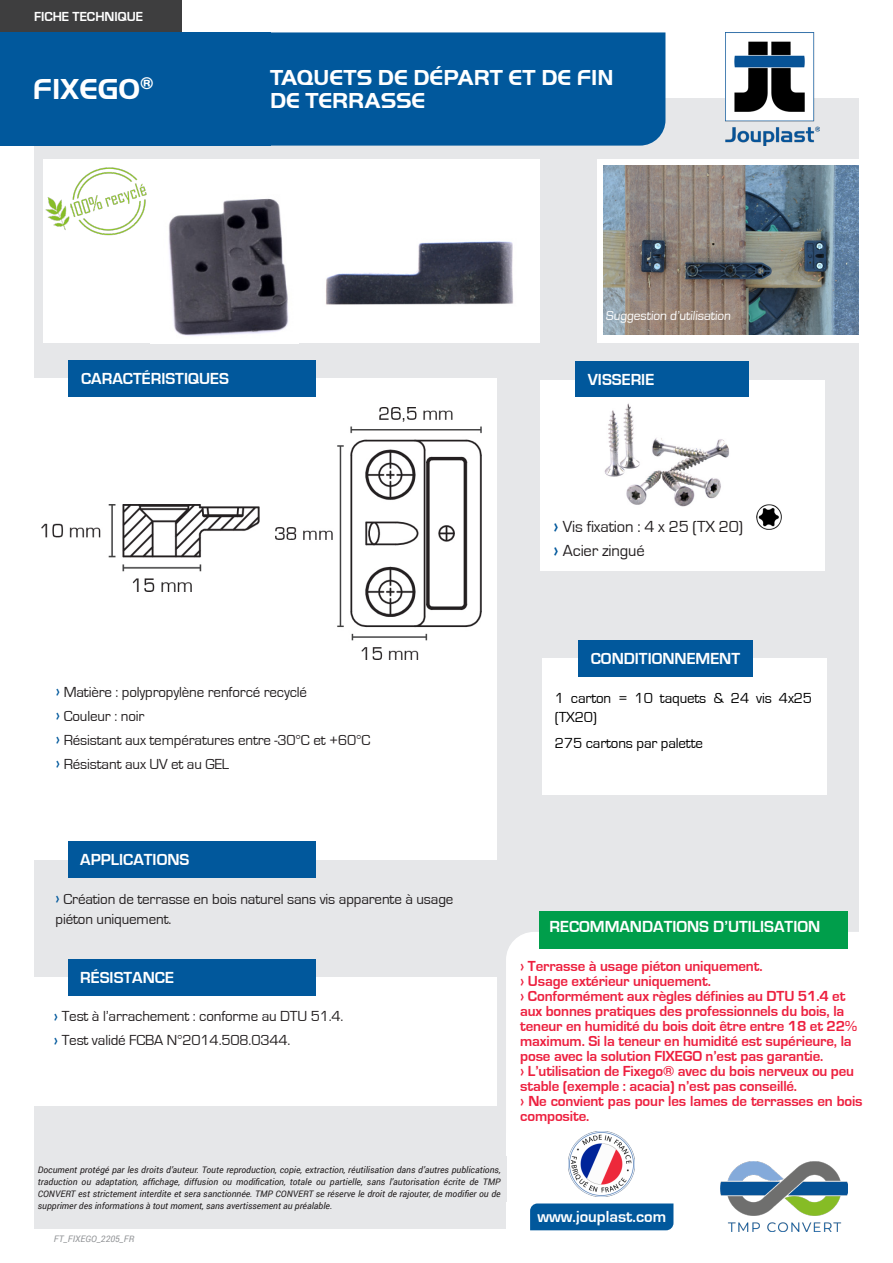
<style>
.page{position:relative;width:893px;height:1263px;background:#fff}
.page>*{position:absolute;margin:0;border:0;box-sizing:border-box;transform-origin:0 0}
.t1{font:700 30px "Handel Got D";color:#fff}
.t2{font:700 22.5px/22.5px "Handel Got D";color:#fff}
.t3{font:700 16.5px "Eurostile";color:#fff}
.t4{font:16.5px "Eurostile";letter-spacing:-.01em;color:#231f20}
.Texte_rouge{font:700 15px/15px "Eurostile";letter-spacing:-.01em;color:#ed203f}
.Texte_conditionnemen{font:15px/19.5px "Eurostile";letter-spacing:-.01em;color:#231f20}
.Texte_conditionnemen-2{font:15px/19.5px "Eurostile";letter-spacing:-.01em;color:#000}
.t5{font:13.5px "Eurostile";color:#fff}
.t6{font:700 13.5px "Eurostile";color:#fff}
.t7{font:italic 9px/12px "Roboto";color:#231f20;text-align:justify}
.t8{font:italic 9px "Roboto";color:#939598}
.s1{font-weight:700;font-size:18px;color:#01589c}
.s2{font-weight:700;color:#01589c}
</style>
<div class="page">
<div style="left:34px;top:99px;width:825px;height:1130px;background:#e6e7e9"></div>
<div style="left:44px;top:159px;width:496px;height:184px;background:#fff"></div>
<div style="left:597px;top:159px;width:296px;height:184px;background:#fff"></div>
<div style="left:0;top:0;width:181px;height:32px;background:#3e3e3f"></div>
<div style="left:0;top:378px;width:496px;height:482px;background:#fff"></div>
<div style="left:69px;top:361px;width:247px;height:36px;background:#01589c"></div>
<div style="left:540px;top:380px;width:285px;height:190px;background:#fff"></div>
<div style="left:575px;top:361px;width:173px;height:36px;background:#01589c"></div>
<div style="left:506px;top:932px;width:353px;height:202px;background:#fff"></div>
<div style="left:506px;top:1134px;width:387px;height:129px;background:#fff"></div>
<div style="left:539px;top:911px;width:309px;height:37px;background:#009e4b"></div>
<div style="left:68px;top:842px;width:248px;height:36px;background:#01589c"></div>
<div style="left:7px;top:32px;width:264px;height:114px;background:#01589c"></div>
<div style="left:271px;top:32px;width:394px;height:114px;background:#01589c"></div>
<div style="left:542px;top:658px;width:285px;height:137px;background:#fff"></div>
<div style="left:578px;top:640px;width:175px;height:36px;background:#01589c"></div>
<img style="left:168px;top:198px;width:120px;height:138px">
<img style="left:41px;top:504px;width:219px;height:87px">
<img style="left:276px;top:407px;width:205px;height:252px">
<img style="left:604px;top:403px;width:125px;height:104px">
<img style="left:326px;top:241px;width:188px;height:64px">
<img style="left:756px;top:504px;width:26px;height:26px">
<div style="left:31px;top:977px;width:465px;height:128px;background:#fff"></div>
<div style="left:68px;top:959px;width:248px;height:36px;background:#01589c"></div>
<img style="left:725px;top:32px;width:94px;height:114px">
<img style="left:720px;top:1162px;width:128px;height:69px">
<img style="left:604px;top:166px;width:255px;height:169px">
<img style="left:45px;top:167px;width:102px;height:69px">
<img style="left:569px;top:1131px;width:65px;height:66px">
<div style="left:530px;top:1203px;width:143px;height:27px;background:#01589c"></div>
<div style="left:0;top:32px;width:22px;height:114px;background:#01589c"></div>
<p class="t6" style="left:34px;top:9px;width:111px">FICHE TECHNIQUE</p>
<p class="t1" style="left:33px;top:72px;width:122px">FIXEGO<sup>®</sup></p>
<p class="t2" style="left:270px;top:67px;width:345px">TAQUETS DE DÉPART ET DE FIN<br>DE TERRASSE</p>
<p class="t3" style="left:81px;top:370px;width:149px">CARACTÉRISTIQUES</p>
<p class="t5" style="left:606px;top:308px;width:128px">Suggestion d’utilisation</p>
<p class="t3" style="left:588px;top:370px;width:68px">VISSERIE</p>
<p class="t4" style="left:554px;top:517px;width:191px"><span class="s1">›</span> Vis fixation : 4 x 25 (TX 20)</p>
<p class="t4" style="left:554px;top:541px;width:92px"><span class="s1">›</span> Acier zingué</p>
<p class="Texte_conditionnemen" style="left:56px;top:683px;width:253px"><span class="s2">›</span> Matière : polypropylène renforcé recyclé</p>
<p class="Texte_conditionnemen" style="left:56px;top:707px;width:90px"><span class="s2">›</span> Couleur : noir</p>
<p class="Texte_conditionnemen" style="left:56px;top:731px;width:316px"><span class="s2">›</span> Résistant aux températures entre -30°C et +60°C</p>
<p class="Texte_conditionnemen" style="left:56px;top:755px;width:175px"><span class="s2">›</span> Résistant aux UV et au GEL</p>
<p class="t3" style="left:591px;top:649px;width:151px">CONDITIONNEMENT</p>
<p class="Texte_conditionnemen-2" style="left:555px;top:688px;width:259px">1 carton = 10 taquets &amp; 24 vis 4x25 (TX20)</p>
<p class="Texte_conditionnemen-2" style="left:555px;top:733px;width:149px">275 cartons par palette</p>
<p class="t3" style="left:80px;top:851px;width:111px">APPLICATIONS</p>
<p class="Texte_conditionnemen" style="left:56px;top:890px;width:399px"><span class="s2">›</span> Création de terrasse en bois naturel sans vis apparente à usage piéton uniquement.</p>
<p class="t3" style="left:80px;top:968px;width:95px">RÉSISTANCE</p>
<p class="Texte_conditionnemen" style="left:54px;top:1007px;width:291px"><span class="s2">›</span> Test à l’arrachement : conforme au DTU 51.4.</p>
<p class="Texte_conditionnemen" style="left:54px;top:1031px;width:238px"><span class="s2">›</span> Test validé FCBA N°2014.508.0344.</p>
<p class="t7" style="left:38px;top:1163px;width:464px">Document protégé par les droits d’auteur. Toute reproduction, copie, extraction, réutilisation dans d’autres publications, traduction ou adaptation, affichage, diffusion ou modification, totale ou partielle, sans l’autorisation écrite de TMP CONVERT est strictement interdite et sera sanctionnée. TMP CONVERT se réserve le droit de rajouter, de modifier ou de supprimer des informations à tout moment, sans avertissement au préalable.</p>
<p class="t8" style="left:54px;top:1232px;width:82px">FT_FIXEGO_2205_FR</p>
<p class="t3" style="left:549px;top:918px;width:272px">RECOMMANDATIONS D’UTILISATION</p>
<p class="Texte_rouge" style="left:520px;top:959px;width:244px">› Terrasse à usage piéton uniquement.</p>
<p class="Texte_rouge" style="left:520px;top:974px;width:192px">› Usage extérieur uniquement.</p>
<p class="Texte_rouge" style="left:520px;top:989px;width:338px">› Conformément aux règles définies au DTU 51.4 et aux bonnes pratiques des professionnels du bois, la teneur en humidité du bois doit être entre 18 et 22% maximum. Si la teneur en humidité est supérieure, la pose avec la solution FIXEGO n’est pas garantie.</p>
<p class="Texte_rouge" style="left:520px;top:1064px;width:335px">› L’utilisation de Fixego® avec du bois nerveux ou peu stable (exemple : acacia) n’est pas conseillé.</p>
<p class="Texte_rouge" style="left:520px;top:1094px;width:344px">› Ne convient pas pour les lames de terrasses en bois composite.</p>
<p class="t3" style="left:537px;top:1207px;width:130px">www.jouplast.com</p>
</div>
